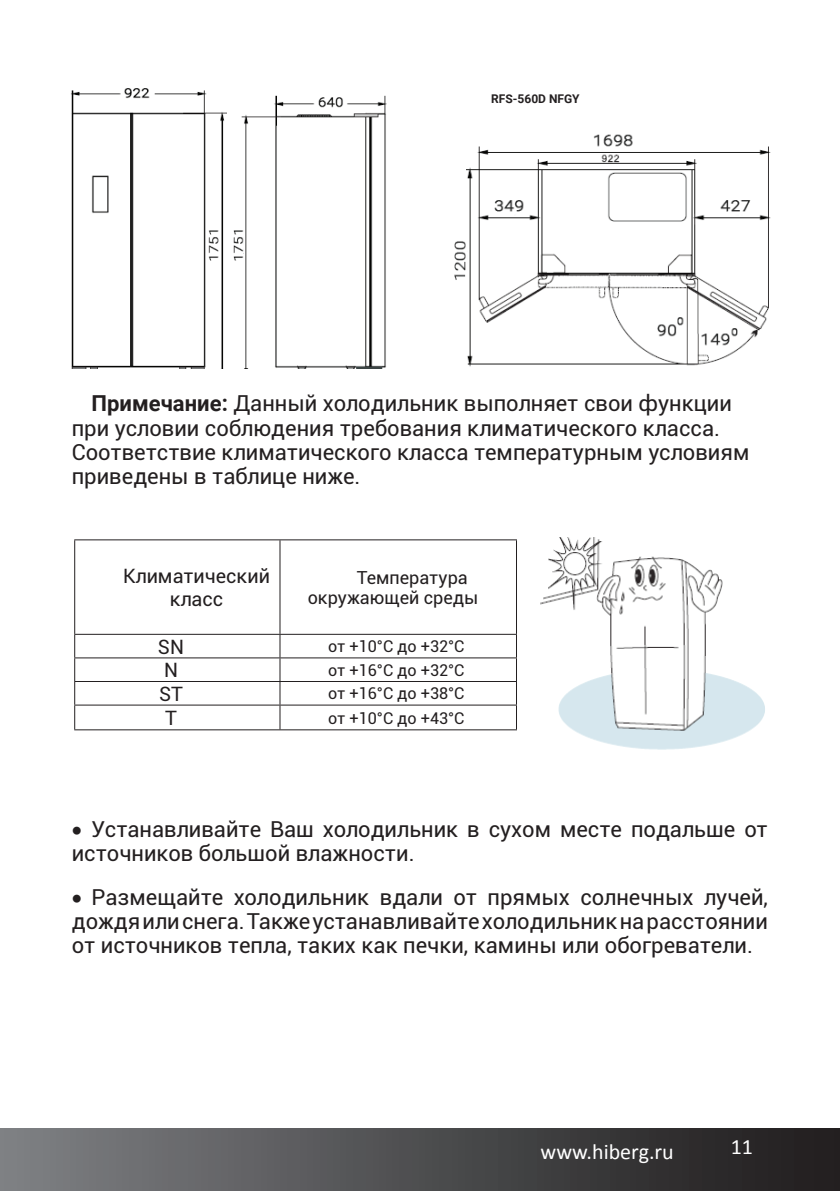
<style>
.page{position:relative;width:840px;height:1191px;background:#fff}
.page>*{position:absolute;margin:0;border:0;box-sizing:border-box;transform-origin:0 0}
.t1{font:22px/24.2px "Roboto";color:#231f20}
.t2{font:22px "Calibri";color:#fff}
.t3{font:19.8px/23.8px "Roboto";color:#231f20;text-align:center}
.t4{font:18px/19.8px "Roboto";color:#231f20}
.t5{font:16.2px "Roboto";color:#231f20}
.t6{font:700 12px "Roboto";color:#231f20}
.s1{font-weight:700}
</style>
<div class="page">
<div style="left:0;top:1128px;width:839px;height:63px;background:linear-gradient(to right,#7e8184,#1e1b1c)"></div>
<img style="left:71px;top:88px;width:316px;height:281px">
<img style="left:540px;top:538px;width:225px;height:212px">
<hr style="left:74px;top:539px;width:206px;height:1px;background:#231f20">
<hr style="left:280px;top:539px;width:236px;height:1px;background:#231f20">
<hr style="left:74px;top:634px;width:206px;height:1px;background:#231f20">
<hr style="left:280px;top:634px;width:236px;height:1px;background:#231f20">
<hr style="left:74px;top:657px;width:206px;height:1px;background:#231f20">
<hr style="left:280px;top:657px;width:236px;height:1px;background:#231f20">
<hr style="left:74px;top:681px;width:206px;height:1px;background:#231f20">
<hr style="left:280px;top:681px;width:236px;height:1px;background:#231f20">
<hr style="left:74px;top:704px;width:206px;height:1px;background:#231f20">
<hr style="left:280px;top:704px;width:236px;height:1px;background:#231f20">
<hr style="left:74px;top:729px;width:206px;height:1px;background:#231f20">
<hr style="left:280px;top:729px;width:236px;height:1px;background:#231f20">
<hr style="left:74px;top:540px;width:1px;height:94px;background:#231f20">
<svg style="left:74px;top:635px;width:1px;height:94px"></svg>
<hr style="left:279px;top:540px;width:1px;height:94px;background:#231f20">
<hr style="left:515px;top:540px;width:1px;height:94px;background:#231f20">
<svg style="left:279px;top:635px;width:1px;height:94px"></svg>
<img style="left:454px;top:134px;width:317px;height:233px">
<p class="t6" style="left:491px;top:90px;width:90px">RFS-560D NFGY</p>
<p class="t1" style="left:72px;top:390px;width:678px;text-indent:20px"><span class="s1">Примечание:</span> Данный холодильник выполняет свои функции при условии соблюдения требования климатического класса.<br>Соответствие климатического класса температурным условиям приведены в таблице ниже.</p>
<p class="t3" style="left:123px;top:563px;width:148px">Климатический класс</p>
<p class="t4" style="left:307px;top:567px;width:172px;text-indent:49px">Температура окружающей среды</p>
<p class="t3" style="left:158px;top:634px;width:28px">SN</p>
<p class="t5" style="left:328px;top:635px;width:138px">от +10°C до +32°C</p>
<p class="t3" style="left:164px;top:657px;width:15px">N</p>
<p class="t5" style="left:328px;top:658px;width:138px">от +16°C до +32°C</p>
<p class="t3" style="left:159px;top:681px;width:25px">ST</p>
<p class="t5" style="left:328px;top:682px;width:138px">от +16°C до +38°C</p>
<p class="t3" style="left:165px;top:705px;width:13px">T</p>
<p class="t5" style="left:328px;top:706px;width:138px">от +10°C до +43°C</p>
<p class="t1" style="left:72px;top:816px;width:697px">• Устанавливайте Ваш холодильник в сухом месте подальше от источников большой влажности.</p>
<p class="t1" style="left:72px;top:884px;width:697px;text-align:justify">• Размещайте холодильник вдали от прямых солнечных лучей, дождя или снега. Также устанавливайте холодильник на расстоянии от источников тепла, таких как печки, камины или обогреватели.</p>
<p class="t2" style="left:540px;top:1137px;width:135px">www.hiberg.ru</p>
<p class="t2" style="left:730px;top:1133px;width:24px">11</p>
</div>
